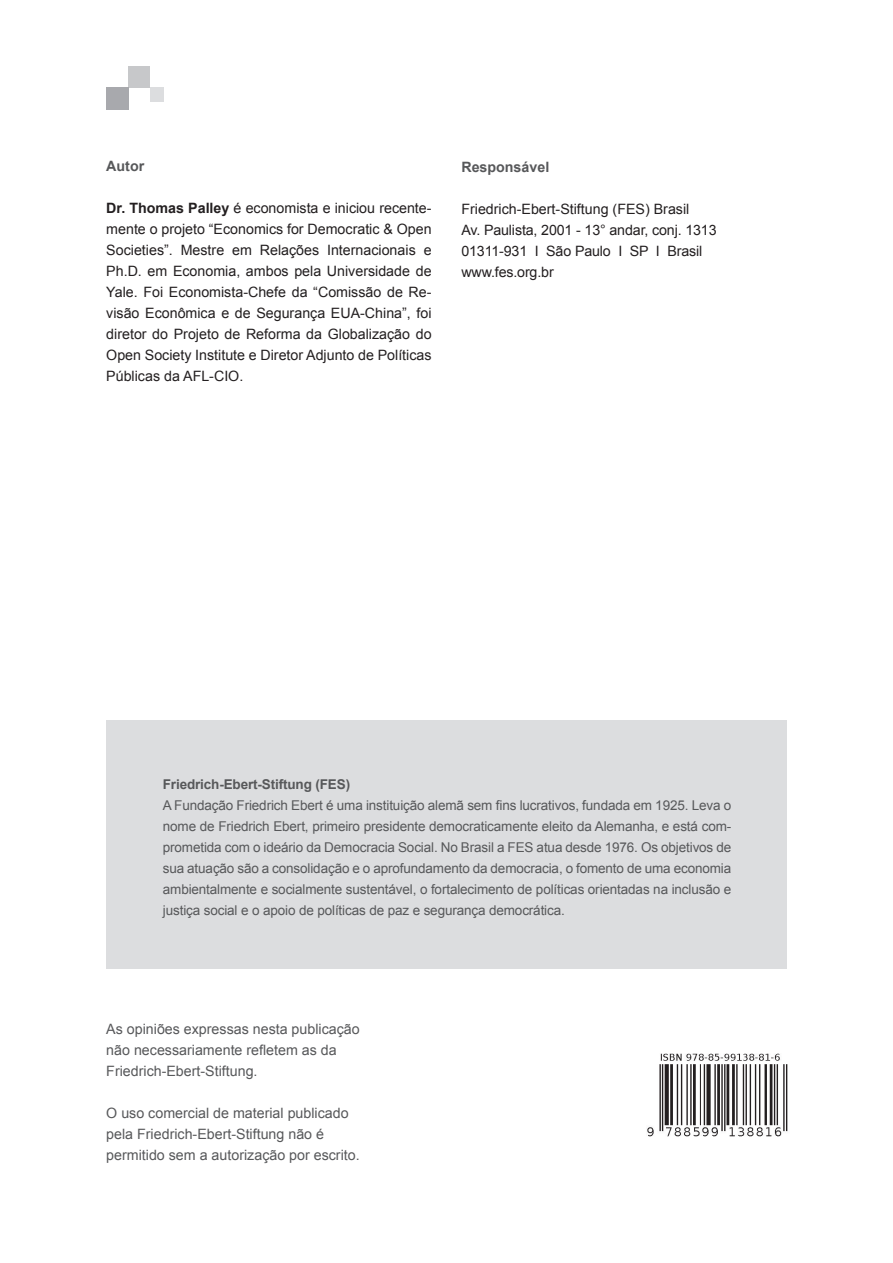
<style>
.page{position:relative;width:893px;height:1263px;background:#fff}
.page>*{position:absolute;margin:0;border:0;box-sizing:border-box;transform-origin:0 0}
.t1{font:14.25px/21px "Arial";color:#231f20}
.t2{font:14.25px/21px "Arial";color:#57585a}
.t3{font:700 14.25px "Arial";color:#57585a}
.t4{font:13.5px/21px "Arial";letter-spacing:-.01em;color:#57585a;text-align:justify}
.t5{font:700 13.5px "Arial";letter-spacing:-.01em;color:#57585a}
.s1{font-weight:700}
</style>
<div class="page">
<div style="left:106px;top:720px;width:681px;height:249px;background:#dcdddf"></div>
<div style="left:129px;top:66px;width:21px;height:21px;background:#c7c8ca"></div>
<div style="left:150px;top:87px;width:14px;height:15px;background:#dcdddf"></div>
<div style="left:106px;top:87px;width:23px;height:22px;background:#a8a9ad"></div>
<img style="left:647px;top:1053px;width:141px;height:84px">
<p class="t3" style="left:106px;top:156px;width:39px">Autor</p>
<p class="t1" style="left:106px;top:198px;width:327px;text-align:justify"><span class="s1">Dr. Thomas Palley</span> é economista e iniciou recente&shy;mente o projeto “Economics for Democratic &amp; Open Societies”. Mestre em Relações Internacionais e Ph.D. em Economia, ambos pela Universidade de Yale. Foi Economista-Chefe da “Comissão de Re&shy;visão Econômica e de Segurança EUA-China”, foi diretor do Projeto de Reforma da Globalização do Open Society Institute e Diretor Adjunto de Políticas Públicas da AFL-CIO.</p>
<p class="t3" style="left:461px;top:157px;width:89px">Responsável</p>
<p class="t1" style="left:461px;top:199px;width:257px">Friedrich-Ebert-Stiftung (FES) Brasil<br>Av. Paulista, 2001 - 13° andar, conj. 1313<br>01311-931 I São Paulo I SP I Brasil www.fes.org.br</p>
<p class="t5" style="left:163px;top:776px;width:189px">Friedrich-Ebert-Stiftung (FES)</p>
<p class="t4" style="left:163px;top:795px;width:570px">A Fundação Friedrich Ebert é uma instituição alemã sem fins lucrativos, fundada em 1925. Leva o nome de Friedrich Ebert, primeiro presidente democraticamente eleito da Alemanha, e está com&shy;prometida com o ideário da Democracia Social. No Brasil a FES atua desde 1976. Os objetivos de sua atuação são a consolidação e o aprofundamento da democracia, o fomento de uma economia ambientalmente e socialmente sustentável, o fortalecimento de políticas orientadas na inclusão e justiça social e o apoio de políticas de paz e segurança democrática.</p>
<p class="t2" style="left:106px;top:1019px;width:255px">As opiniões expressas nesta publicação não necessariamente refletem as da<br>Friedrich-Ebert-Stiftung.</p>
<p class="t2" style="left:106px;top:1103px;width:255px">O uso comercial de material publicado pela Friedrich-Ebert-Stiftung não é permitido sem a autorização por escrito.</p>
</div>
